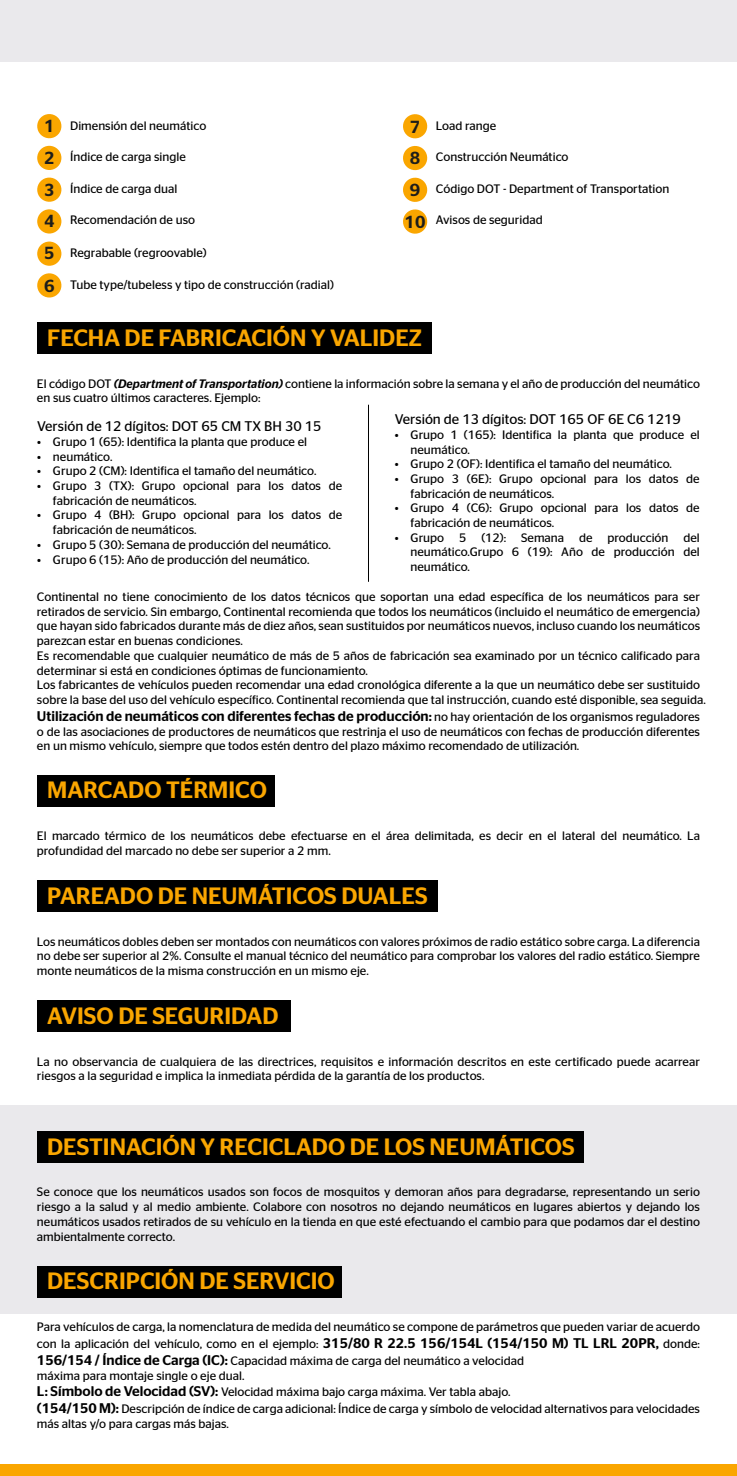
<style>
.page{position:relative;width:737px;height:1476px;background:#fff}
.page>*{position:absolute;margin:0;border:0;box-sizing:border-box;transform-origin:0 0}
.t1{font:500 23.62px "Continental Stag Sans";color:#faa600}
.t2{font:500 17.5px/31.5px "Continental Stag Sans";color:#1d1d1b;text-align:justify}
.t3{font:500 14px "Continental Stag Sans";color:#000}
.t4{font:14px "Continental Stag Sans";color:#000}
.t5{font:12.25px/14.7px "Continental Stag Sans";color:#000}
.s1{font-weight:500;font-style:italic}
.s2{font-weight:400;font-size:12.25px}
.s3{font-weight:500;font-size:14px}
</style>
<div class="page">
<div style="left:0;top:1464px;width:736px;height:12px;background:#faa600"></div>
<div style="left:0;top:0;width:736px;height:61px;background:#eae9ec"></div>
<div style="left:0;top:1105px;width:736px;height:209px;background:#eae9ec"></div>
<svg style="left:37px;top:114px;width:25px;height:25px"></svg>
<svg style="left:37px;top:177px;width:25px;height:25px"></svg>
<div style="left:37px;top:146px;width:24px;height:24px;background:#faa600;border-radius:50%"></div>
<div style="left:37px;top:209px;width:24px;height:25px;background:#faa600;border-radius:50%"></div>
<div style="left:37px;top:242px;width:24px;height:24px;background:#faa600;border-radius:50%"></div>
<svg style="left:37px;top:273px;width:25px;height:25px"></svg>
<svg style="left:403px;top:114px;width:25px;height:88px"></svg>
<svg style="left:403px;top:209px;width:25px;height:25px"></svg>
<div style="left:37px;top:322px;width:395px;height:32px;background:#000"></div>
<div style="left:37px;top:775px;width:238px;height:32px;background:#000"></div>
<div style="left:37px;top:880px;width:400px;height:32px;background:#000"></div>
<div style="left:37px;top:1131px;width:546px;height:32px;background:#000"></div>
<div style="left:37px;top:1266px;width:304px;height:32px;background:#000"></div>
<div style="left:37px;top:1000px;width:253px;height:32px;background:#000"></div>
<hr style="left:368px;top:405px;width:1px;height:177px;background:#000">
<h2 class="t2" style="left:44px;top:110px;width:12px">1</h2>
<h2 class="t2" style="left:44px;top:142px;width:12px">2</h2>
<h2 class="t2" style="left:44px;top:174px;width:12px">3</h2>
<h2 class="t2" style="left:44px;top:205px;width:12px;line-height:32.3px">4<br>5<br>6</h2>
<p class="t5" style="left:70px;top:118px;width:138px">Dimensión del neumático</p>
<p class="t5" style="left:70px;top:149px;width:117px">Índice de carga single</p>
<p class="t5" style="left:70px;top:181px;width:109px">Índice de carga dual</p>
<p class="t5" style="left:70px;top:213px;width:126px">Recomendación de uso</p>
<p class="t5" style="left:70px;top:245px;width:138px">Regrabable (regroovable)</p>
<p class="t5" style="left:70px;top:277px;width:265px">Tube type/tubeless y tipo de construcción (radial)</p>
<h2 class="t2" style="left:404px;top:111px;width:22px;text-align:left">7<br>8<br>9<br>10</h2>
<p class="t5" style="left:436px;top:118px;width:62px">Load range</p>
<p class="t5" style="left:436px;top:149px;width:134px">Construcción Neumático</p>
<p class="t5" style="left:436px;top:181px;width:235px">Código DOT - Department of Transportation</p>
<p class="t5" style="left:436px;top:213px;width:108px">Avisos de seguridad</p>
<h1 class="t1" style="left:47px;top:324px;width:376px">FECHA DE FABRICACIÓN Y VALIDEZ</h1>
<p class="t5" style="left:37px;top:376px;width:664px">El código DOT <span class="s1">(Department of Transportation)</span> contiene la información sobre la semana y el año de producción del neumático en sus cuatro últimos caracteres. Ejemplo:</p>
<p class="t4" style="left:37px;top:418px;width:286px">Versión de 12 dígitos: DOT 65 CM TX BH 30 15</p>
<p class="t5" style="left:37px;top:434px;width:271px">• Grupo 1 (65): Identifica la planta que produce el</p>
<p class="t5" style="left:37px;top:449px;width:77px">• neumático.</p>
<p class="t5" style="left:37px;top:464px;width:281px">• Grupo 2 (CM): Identifica el tamaño del neumático.</p>
<p class="t5" style="left:53px;top:478px;width:291px;text-indent:-16px">• Grupo 3 (TX): Grupo opcional para los datos de fabricación de neumáticos.</p>
<p class="t5" style="left:53px;top:508px;width:291px;text-indent:-16px">• Grupo 4 (BH): Grupo opcional para los datos de fabricación de neumáticos.</p>
<p class="t5" style="left:37px;top:537px;width:295px">• Grupo 5 (30): Semana de producción del neumático.</p>
<p class="t5" style="left:37px;top:552px;width:274px">• Grupo 6 (15): Año de producción del neumático.</p>
<p class="t4" style="left:395px;top:411px;width:287px">Versión de 13 dígitos: DOT 165 OF 6E C6 1219</p>
<p class="t5" style="left:410px;top:427px;width:291px;text-indent:-16px">• Grupo 1 (165): Identifica la planta que produce el neumático.</p>
<p class="t5" style="left:395px;top:456px;width:278px">• Grupo 2 (OF): Identifica el tamaño del neumático.</p>
<p class="t5" style="left:410px;top:471px;width:291px;text-indent:-16px">• Grupo 3 (6E): Grupo opcional para los datos de fabricación de neumáticos.</p>
<p class="t5" style="left:410px;top:501px;width:291px;text-indent:-16px">• Grupo 4 (C6): Grupo opcional para los datos de fabricación de neumáticos.</p>
<p class="t5" style="left:410px;top:530px;width:291px;text-align:justify;text-indent:-16px">• Grupo 5 (12): Semana de producción del neumático.Grupo 6 (19): Año de producción del neumático.</p>
<p class="t5" style="left:37px;top:589px;width:670px">Continental no tiene conocimiento de los datos técnicos que soportan una edad específica de los neumáticos para ser retirados de servicio. Sin embargo, Continental recomienda que todos los neumáticos (incluido el neumático de emergencia) que hayan sido fabricados durante más de diez años, sean sustituidos por neumáticos nuevos, incluso cuando los neumáticos parezcan estar en buenas condiciones.<br>Es recomendable que cualquier neumático de más de 5 años de fabricación sea examinado por un técnico calificado para determinar si está en condiciones óptimas de funcionamiento.<br>Los fabricantes de vehículos pueden recomendar una edad cronológica diferente a la que un neumático debe ser sustituido sobre la base del uso del vehículo específico. Continental recomienda que tal instrucción, cuando esté disponible, sea seguida.</p>
<p class="t3" style="left:37px;top:708px;width:664px">Utilización de neumáticos con diferentes fechas de producción: <span class="s2">no hay orientación de los organismos reguladores</span></p>
<p class="t5" style="left:37px;top:724px;width:664px">o de las asociaciones de productores de neumáticos que restrinja el uso de neumáticos con fechas de producción diferentes en un mismo vehículo, siempre que todos estén dentro del plazo máximo recomendado de utilización.</p>
<h1 class="t1" style="left:47px;top:776px;width:221px">MARCADO TÉRMICO</h1>
<p class="t5" style="left:37px;top:828px;width:664px">El marcado térmico de los neumáticos debe efectuarse en el área delimitada, es decir en el lateral del neumático. La profundidad del marcado no debe ser superior a 2 mm.</p>
<h1 class="t1" style="left:47px;top:882px;width:382px">PAREADO DE NEUMÁTICOS DUALES</h1>
<p class="t5" style="left:37px;top:934px;width:664px;text-align:justify">Los neumáticos dobles deben ser montados con neumáticos con valores próximos de radio estático sobre carga. La diferencia no debe ser superior al 2%. Consulte el manual técnico del neumático para comprobar los valores del radio estático. Siempre monte neumáticos de la misma construcción en un mismo eje.</p>
<h1 class="t1" style="left:47px;top:1002px;width:233px">AVISO DE SEGURIDAD</h1>
<p class="t5" style="left:37px;top:1054px;width:664px">La no observancia de cualquiera de las directrices, requisitos e información descritos en este certificado puede acarrear riesgos a la seguridad e implica la inmediata pérdida de la garantía de los productos.</p>
<h1 class="t1" style="left:47px;top:1133px;width:529px">DESTINACIÓN Y RECICLADO DE LOS NEUMÁTICOS</h1>
<p class="t5" style="left:37px;top:1185px;width:664px;text-align:justify">Se conoce que los neumáticos usados son focos de mosquitos y demoran años para degradarse, representando un serio riesgo a la salud y al medio ambiente. Colabore con nosotros no dejando neumáticos en lugares abiertos y dejando los neumáticos usados retirados de su vehículo en la tienda en que esté efectuando el cambio para que podamos dar el destino ambientalmente correcto.</p>
<h1 class="t1" style="left:47px;top:1267px;width:289px">DESCRIPCIÓN DE SERVICIO</h1>
<p class="t5" style="left:37px;top:1318px;width:664px;line-height:16.8px;text-align:justify">Para vehículos de carga, la nomenclatura de medida del neumático se compone de parámetros que pueden variar de acuerdo con la aplicación del vehículo, como en el ejemplo: <span class="s3">315/80 R 22.5 156/154L (154/150 M) TL LRL 20PR,</span> donde:<br><span class="s3">156/154 / Índice de Carga (IC):</span> Capacidad máxima de carga del neumático a velocidad</p>
<p class="t5" style="left:37px;top:1367px;width:664px;line-height:16.8px">máxima para montaje single o eje dual.<br><span class="s3">L: Símbolo de Velocidad (SV):</span> Velocidad máxima bajo carga máxima. Ver tabla abajo.<br><span class="s3">(154/150 M):</span> Descripción de índice de carga adicional: Índice de carga y símbolo de velocidad alternativos para velocidades</p>
<p class="t5" style="left:37px;top:1416px;width:193px">más altas y/o para cargas más bajas.</p>
</div>
